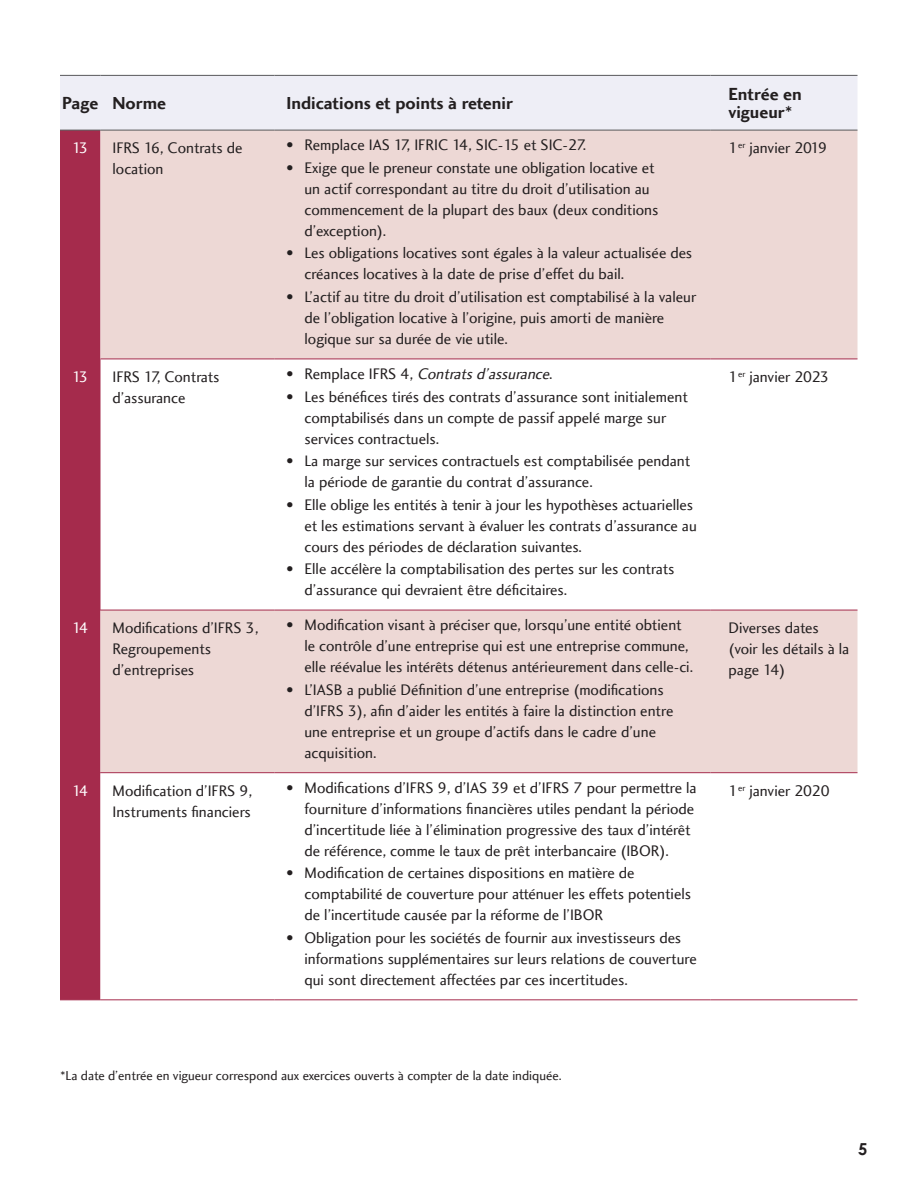
<style>
.page{position:relative;width:918px;height:1188px;background:#fff}
.page>*{position:absolute;margin:0;border:0;box-sizing:border-box;transform-origin:0 0}
.t1{font:18px/18px "Charlotte Sans Bold Plain";color:#231f20}
.t2{font:700 16.5px "Century Gothic";color:#231f20}
.t3{font:15.75px/21px "Charlotte Sans Book Plain";color:#231f20}
.t4{font:italic 15.75px "Charlotte Sans Book Plain";color:#231f20}
.t5{font:15.75px "Charlotte Sans Book Plain";letter-spacing:-.175em;color:#fff}
.t6{font:13.5px "Charlotte Sans Book Plain";color:#231f20}
.s1{font-style:normal}
</style>
<div class="page">
<div style="left:60px;top:76px;width:798px;height:54px;background:#eeeef6"></div>
<div style="left:60px;top:131px;width:40px;height:869px;background:#a52b4c"></div>
<div style="left:100px;top:131px;width:758px;height:228px;background:#edd8d5"></div>
<div style="left:100px;top:611px;width:758px;height:161px;background:#edd8d5"></div>
<svg style="left:100px;top:773px;width:758px;height:227px"></svg>
<hr style="left:100px;top:359px;width:174px;height:1px;background:#a52b4c">
<hr style="left:274px;top:359px;width:437px;height:1px;background:#a52b4c">
<hr style="left:711px;top:359px;width:147px;height:1px;background:#a52b4c">
<hr style="left:711px;top:610px;width:147px;height:1px;background:#a52b4c">
<hr style="left:711px;top:772px;width:147px;height:1px;background:#a52b4c">
<hr style="left:711px;top:1000px;width:147px;height:1px;background:#a52b4c">
<hr style="left:60px;top:610px;width:40px;height:1px;background:#a52b4c">
<hr style="left:100px;top:610px;width:174px;height:1px;background:#a52b4c">
<hr style="left:274px;top:610px;width:437px;height:1px;background:#a52b4c">
<hr style="left:60px;top:772px;width:40px;height:1px;background:#a52b4c">
<hr style="left:100px;top:772px;width:174px;height:1px;background:#a52b4c">
<hr style="left:274px;top:772px;width:437px;height:1px;background:#a52b4c">
<hr style="left:60px;top:1000px;width:40px;height:1px;background:#a52b4c">
<hr style="left:100px;top:1000px;width:174px;height:1px;background:#a52b4c">
<hr style="left:274px;top:1000px;width:437px;height:1px;background:#a52b4c">
<hr style="left:60px;top:75px;width:40px;height:1px;background:#57585a">
<hr style="left:100px;top:75px;width:174px;height:1px;background:#57585a">
<hr style="left:274px;top:75px;width:437px;height:1px;background:#57585a">
<hr style="left:711px;top:75px;width:147px;height:1px;background:#57585a">
<hr style="left:60px;top:130px;width:40px;height:1px;background:#57585a">
<hr style="left:100px;top:130px;width:174px;height:1px;background:#57585a">
<hr style="left:274px;top:130px;width:437px;height:1px;background:#57585a">
<hr style="left:711px;top:130px;width:147px;height:1px;background:#57585a">
<p class="t1" style="left:62px;top:94px;width:106px">Page Norme</p>
<p class="t1" style="left:286px;top:94px;width:228px">Indications et points à retenir</p>
<p class="t1" style="left:729px;top:85px;width:75px">Entrée en vigueur*</p>
<p class="t5" style="left:72px;top:139px;width:18px">13</p>
<p class="t3" style="left:112px;top:138px;width:132px">IFRS 16, Contrats de location</p>
<p class="t3" style="left:286px;top:135px;width:301px">• Remplace IAS 17, IFRIC 14, SIC-15 et SIC-27.</p>
<p class="t3" style="left:729px;top:138px;width:100px">1<sup>er</sup> janvier 2019</p>
<p class="t3" style="left:304px;top:158px;width:356px;text-indent:-18px">• Exige que le preneur constate une obligation locative et un actif correspondant au titre du droit d’utilisation au commencement de la plupart des baux (deux conditions d’exception).</p>
<p class="t3" style="left:304px;top:243px;width:389px;text-indent:-18px">• Les obligations locatives sont égales à la valeur actualisée des créances locatives à la date de prise d’effet du bail.</p>
<p class="t3" style="left:304px;top:287px;width:393px;text-indent:-18px">• L’actif au titre du droit d’utilisation est comptabilisé à la valeur de l’obligation locative à l’origine, puis amorti de manière logique sur sa durée de vie utile.</p>
<p class="t5" style="left:72px;top:368px;width:18px">13</p>
<p class="t3" style="left:112px;top:367px;width:109px">IFRS 17, Contrats d’assurance</p>
<p class="t4" style="left:286px;top:365px;width:268px"><span class="s1">• Re m p l a c e I F RS 4 ,</span> Contratsd’assurance<span class="s1">.</span></p>
<p class="t3" style="left:304px;top:386px;width:385px;text-indent:-18px">• Les bénéfices tirés des contrats d’assurance sont initialement comptabilisés dans un compte de passif appelé marge sur services contractuels.</p>
<p class="t3" style="left:304px;top:451px;width:387px;text-indent:-18px">• La marge sur services contractuels est comptabilisée pendant la période de garantie du contrat d’assurance.</p>
<p class="t3" style="left:304px;top:494px;width:394px;text-indent:-18px">• Elle oblige les entités à tenir à jour les hypothèses actuarielles et les estimations servant à évaluer les contrats d’assurance au cours des périodes de déclaration suivantes.</p>
<p class="t3" style="left:304px;top:559px;width:371px;text-indent:-18px">• Elle accélère la comptabilisation des pertes sur les contrats d’assurance qui devraient être déficitaires.</p>
<p class="t5" style="left:72px;top:619px;width:18px">14</p>
<p class="t3" style="left:112px;top:618px;width:147px">Modifications d’IFRS 3,<br>Regroupements d’entreprises</p>
<p class="t3" style="left:304px;top:615px;width:390px;text-indent:-18px">• Modification visant à préciser que, lorsqu’une entité obtient le contrôle d’une entreprise qui est une entreprise commune, elle réévalue les intérêts détenus antérieurement dans celle-ci.</p>
<p class="t3" style="left:304px;top:679px;width:370px;text-indent:-18px">• L’IASB a publié Définition d’une entreprise (modifications d’IFRS 3), afin d’aider les entités à faire la distinction entre une entreprise et un groupe d’actifs dans le cadre d’une acquisition.</p>
<p class="t5" style="left:72px;top:782px;width:18px">14</p>
<p class="t3" style="left:112px;top:780px;width:141px">Modification d’IFRS 9,<br>Instruments financiers</p>
<p class="t3" style="left:304px;top:777px;width:394px;text-indent:-18px">• Modifications d’IFRS 9, d’IAS 39 et d’IFRS 7 pour permettre la fourniture d’informations financières utiles pendant la période d’incertitude liée à l’élimination progressive des taux d’intérêt de référence, comme le taux de prêt interbancaire (IBOR).</p>
<p class="t3" style="left:304px;top:863px;width:388px;text-indent:-18px">• Modification de certaines dispositions en matière de comptabilité de couverture pour atténuer les effets potentiels de l’incertitude causée par la réforme de l’IBOR</p>
<p class="t3" style="left:304px;top:927px;width:394px;text-indent:-18px">• Obligation pour les sociétés de fournir aux investisseurs des informations supplémentaires sur leurs relations de couverture qui sont directement affectées par ces incertitudes.</p>
<p class="t3" style="left:728px;top:367px;width:102px">1<sup>er</sup> janvier 2023</p>
<p class="t3" style="left:728px;top:618px;width:122px">Diverses dates (voir les détails à la page 14)</p>
<p class="t3" style="left:728px;top:780px;width:103px">1<sup>er</sup> janvier 2020</p>
<p class="t6" style="left:60px;top:1068px;width:503px">*La date d’entrée en vigueur correspond aux exercices ouverts à compter de la date indiquée.</p>
<p class="t2" style="left:858px;top:1136px;width:11px">5</p>
</div>
